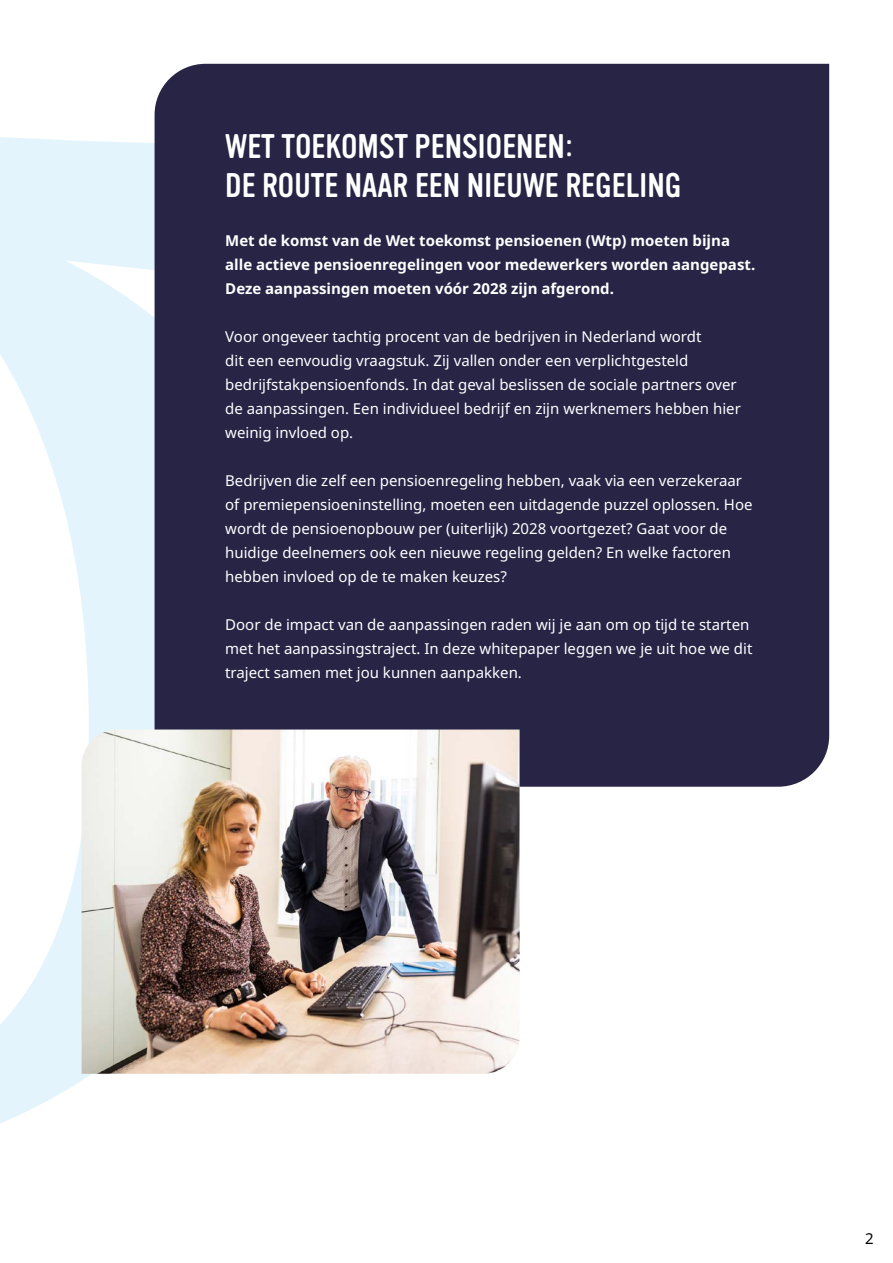
<style>
.page{position:relative;width:893px;height:1263px;background:#fff}
.page>*{position:absolute;margin:0;border:0;box-sizing:border-box;transform-origin:0 0}
.t1{font:33.45px/39px "Vinyl OT";color:#fff}
.t2{font:15px/24px "Noto Sans";color:#fff}
.t3{font:700 15px/24px "Noto Sans";color:#fff}
.t4{font:15px "Noto Sans";color:#000}
</style>
<div class="page">
<svg style="left:0;top:109px;width:155px;height:1015px;fill:#e4f4fd"></svg>
<div style="left:155px;top:64px;width:674px;height:723px;background:#272446"></div>
<img style="left:82px;top:729px;width:438px;height:345px">
<h1 class="t1" style="left:225px;top:128px;width:458px">WET TOEKOMST PENSIOENEN:<br>DE ROUTE NAAR EEN NIEUWE REGELING</h1>
<p class="t3" style="left:225px;top:229px;width:531px">Met de komst van de Wet toekomst pensioenen (Wtp) moeten bijna alle actieve pensioenregelingen voor medewerkers worden aangepast.<br>Deze aanpassingen moeten vóór 2028 zijn afgerond.</p>
<p class="t2" style="left:225px;top:325px;width:517px">Voor ongeveer tachtig procent van de bedrijven in Nederland wordt<br>dit een eenvoudig vraagstuk. Zij vallen onder een verplichtgesteld bedrijfstakpensioenfonds. In dat geval beslissen de sociale partners over de aanpassingen. Een individueel bedrijf en zijn werknemers hebben hier weinig invloed op.</p>
<p class="t2" style="left:225px;top:469px;width:529px">Bedrijven die zelf een pensioenregeling hebben, vaak via een verzekeraar of premiepensioeninstelling, moeten een uitdagende puzzel oplossen. Hoe wordt de pensioenopbouw per (uiterlijk) 2028 voortgezet? Gaat voor de huidige deelnemers ook een nieuwe regeling gelden? En welke factoren hebben invloed op de te maken keuzes?</p>
<p class="t2" style="left:225px;top:613px;width:529px">Door de impact van de aanpassingen raden wij je aan om op tijd te starten met het aanpassingstraject. In deze whitepaper leggen we je uit hoe we dit traject samen met jou kunnen aanpakken.</p>
<p class="t4" style="left:865px;top:1228px;width:10px">2</p>
</div>
